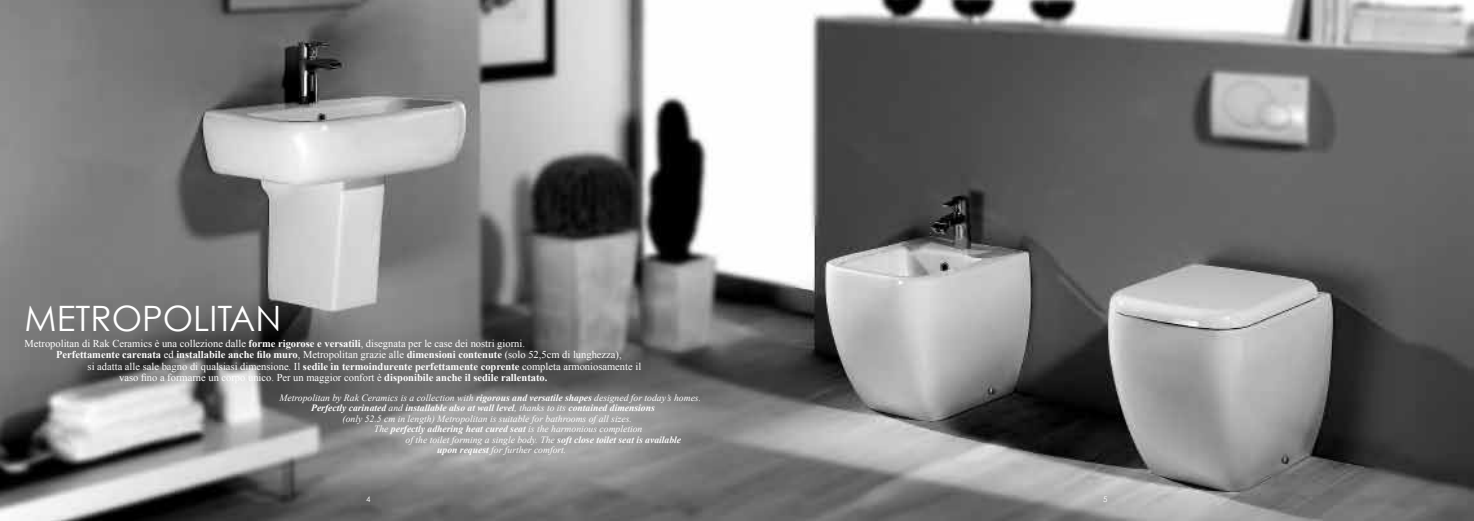
<style>
.page{position:relative;width:1474px;height:521px;background:#fff}
.page>*{position:absolute;margin:0;border:0;box-sizing:border-box;transform-origin:0 0}
.t1{font:35px "Century Gothic";color:#fff}
.t2{font:10.5px "Times New Roman";color:#fff}
.t3{font:700 10.5px "Times New Roman";color:#fff}
.t4{font:italic 9.62px "Times New Roman";color:#fff}
.t5{font:italic 700 9.62px "Times New Roman";color:#fff}
.t6{font:7.88px "Century Gothic";color:#fff}
.s1{font-weight:700}
.s2{font-weight:400}
</style>
<div class="page">
<img style="left:0;top:0;width:1473px;height:521px">
<h1 class="t1" style="left:25px;top:297px;width:258px">METROPOLITAN</h1>
<p class="t2" style="left:25px;top:336px;width:502px">Metropolitan di Rak Ceramics è una collezione dalle <span class="s1">forme rigorose e versatili</span>, disegnata per le case dei nostri giorni.</p>
<p class="t3" style="left:56px;top:347px;width:567px">Perfettamente carenata <span class="s2">ed</span> installabile anche filo muro<span class="s2">, Metropolitan grazie alle</span> dimensioni contenute <span class="s2">(solo 52,5cm di lunghezza),</span></p>
<p class="t2" style="left:88px;top:359px;width:555px">si adatta alle sale bagno di qualsiasi dimensione. Il <span class="s1">sedile in termoindurente perfettamente coprente</span> completa armoniosamente il</p>
<p class="t2" style="left:119px;top:370px;width:430px">vaso fino a formarne un corpo unico. Per un maggior confort è <span class="s1">disponibile anche il sedile rallentato.</span></p>
<p class="t4" style="left:279px;top:391px;width:423px">Metropolitan by Rak Ceramics is a collection with <span class="s1">rigorous and versatile shapes</span> designed for today’s homes.</p>
<p class="t5" style="left:311px;top:401px;width:345px">Perfectly carinated <span class="s2">and</span> installable also at wall level<span class="s2">, thanks to its</span> contained dimensions</p>
<p class="t4" style="left:342px;top:412px;width:291px">(only 52.5 cm in length) Metropolitan is suitable for bathrooms of all sizes.</p>
<p class="t5" style="left:374px;top:422px;width:270px"><span class="s2">The</span> perfectly adhering heat cured seat <span class="s2">is the harmonious completion</span></p>
<p class="t4" style="left:405px;top:433px;width:277px">of the toilet forming a single body. The <span class="s1">soft close toilet seat is available</span></p>
<p class="t4" style="left:437px;top:443px;width:131px"><span class="s1">upon request</span> for further comfort.</p>
<p class="t6" style="left:366px;top:494px;width:6px">4</p>
<p class="t6" style="left:1103px;top:494px;width:6px">5</p>
</div>
